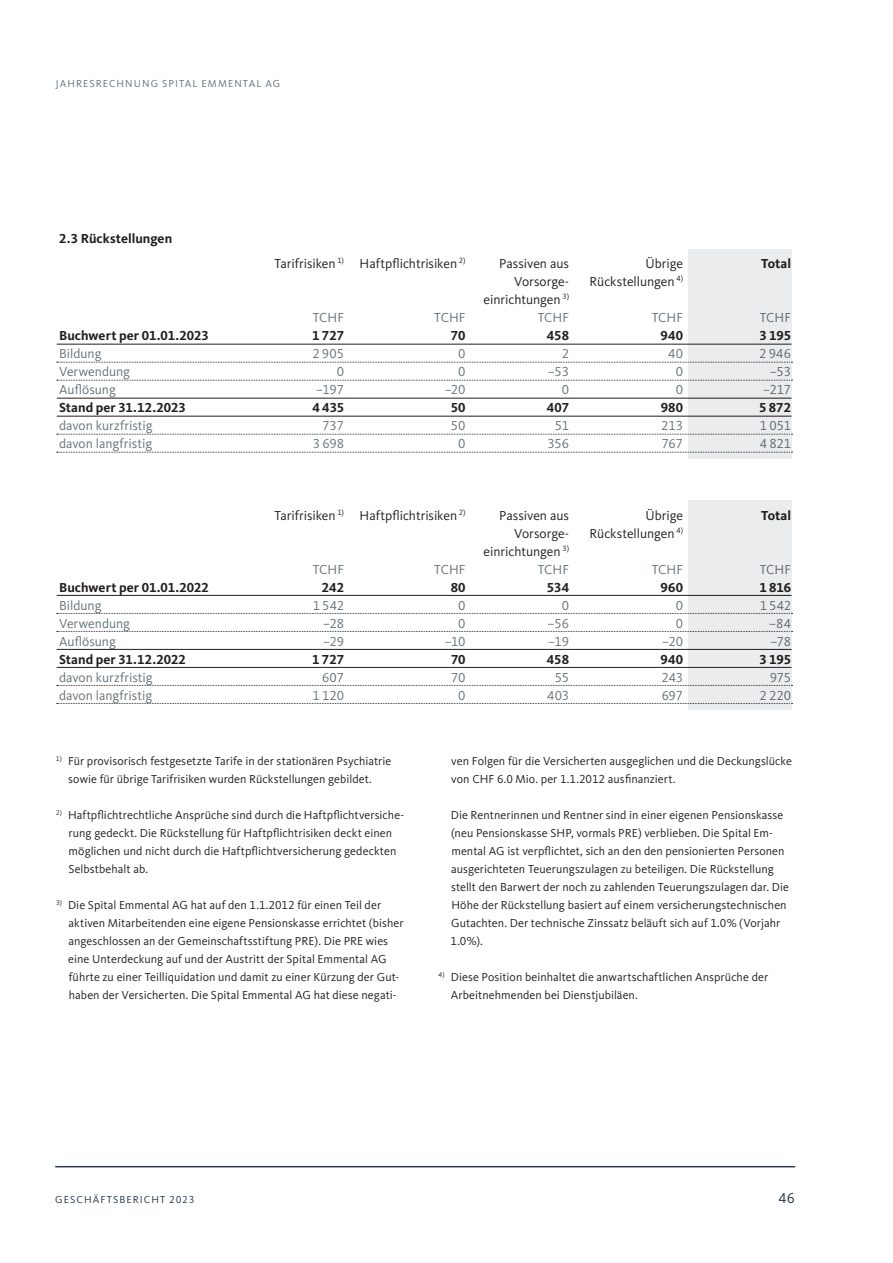
<style>
.page{position:relative;width:893px;height:1263px;background:#fff}
.page>*{position:absolute;margin:0;border:0;box-sizing:border-box;transform-origin:0 0}
.t1{font:15px "Kievit OT";color:#29364d}
.t2{font:13.5px "Kievit OT";color:#667279}
.t3{font:13.5px "Kievit OT";letter-spacing:-.005em;color:#231f20}
.t4{font:700 13.5px "Kievit OT";letter-spacing:.005em;color:#231f20}
.t5{font:12px/18px "Kievit OT";letter-spacing:.005em;color:#231f20}
.t6{font:10.5px "Kievit OT";letter-spacing:.1em;color:#667279}
.t7{font:10.5px "Kievit OT";letter-spacing:.1em;color:#29364d}
</style>
<div class="page">
<hr style="left:55px;top:1166px;width:740px;height:1px;background:#29364d">
<hr style="left:57px;top:344px;width:734px;height:1px;background:#231f20">
<hr style="left:57px;top:595px;width:734px;height:1px;background:#231f20">
<svg style="left:57px;top:362px;width:632px;height:1px"></svg>
<svg style="left:57px;top:613px;width:632px;height:1px"></svg>
<svg style="left:57px;top:380px;width:632px;height:1px"></svg>
<svg style="left:57px;top:631px;width:632px;height:1px"></svg>
<hr style="left:57px;top:398px;width:734px;height:1px;background:#231f20">
<hr style="left:57px;top:649px;width:734px;height:1px;background:#231f20">
<hr style="left:57px;top:416px;width:734px;height:1px;background:#231f20">
<hr style="left:57px;top:667px;width:734px;height:1px;background:#231f20">
<svg style="left:57px;top:434px;width:632px;height:1px"></svg>
<svg style="left:57px;top:685px;width:632px;height:1px"></svg>
<svg style="left:57px;top:452px;width:632px;height:1px"></svg>
<svg style="left:57px;top:703px;width:632px;height:1px"></svg>
<div style="left:689px;top:250px;width:103px;height:209px;background:#eaeced"></div>
<div style="left:689px;top:500px;width:103px;height:209px;background:#eaeced"></div>
<p class="t6" style="left:56px;top:78px;width:226px">JAHRESRECHNUNG SPITAL EMMENTAL AG</p>
<p class="t4" style="left:59px;top:231px;width:115px">2.3 Rückstellungen</p>
<p class="t3" style="left:274px;top:255px;width:193px">Tarifrisiken <sup>1)</sup> Haftpflichtrisiken <sup>2)</sup></p>
<p class="t3" style="left:499px;top:255px;width:71px">Passiven aus</p>
<p class="t3" style="left:645px;top:255px;width:39px">Übrige</p>
<p class="t4" style="left:761px;top:255px;width:31px">Total</p>
<p class="t3" style="left:514px;top:273px;width:56px">Vorsorge-</p>
<p class="t3" style="left:590px;top:273px;width:95px">Rückstellungen <sup>4)</sup></p>
<p class="t3" style="left:484px;top:291px;width:87px">einrichtungen <sup>3)</sup></p>
<p class="t2" style="left:313px;top:309px;width:33px">TCHF</p>
<p class="t2" style="left:434px;top:309px;width:33px">TCHF</p>
<p class="t2" style="left:538px;top:309px;width:33px">TCHF</p>
<p class="t2" style="left:652px;top:309px;width:33px">TCHF</p>
<p class="t2" style="left:760px;top:309px;width:33px">TCHF</p>
<p class="t4" style="left:59px;top:327px;width:151px">Buchwert per 01.01.2023</p>
<p class="t4" style="left:312px;top:327px;width:33px">1 727</p>
<p class="t4" style="left:451px;top:327px;width:16px">70</p>
<p class="t4" style="left:547px;top:327px;width:24px">458</p>
<p class="t4" style="left:660px;top:327px;width:24px">940</p>
<p class="t4" style="left:759px;top:327px;width:33px">3 195</p>
<p class="t2" style="left:59px;top:345px;width:44px">Bildung</p>
<p class="t2" style="left:312px;top:345px;width:33px">2 905</p>
<p class="t2" style="left:458px;top:345px;width:9px">0</p>
<p class="t2" style="left:562px;top:345px;width:9px">2</p>
<p class="t2" style="left:668px;top:345px;width:16px">40</p>
<p class="t2" style="left:759px;top:345px;width:33px">2 946</p>
<p class="t2" style="left:59px;top:363px;width:72px">Verwendung</p>
<p class="t2" style="left:337px;top:363px;width:9px">0</p>
<p class="t2" style="left:458px;top:363px;width:9px">0</p>
<p class="t2" style="left:548px;top:363px;width:23px">–53</p>
<p class="t2" style="left:676px;top:363px;width:9px">0</p>
<p class="t2" style="left:770px;top:363px;width:23px">–53</p>
<p class="t2" style="left:59px;top:381px;width:58px">Auflösung</p>
<p class="t2" style="left:316px;top:381px;width:29px">–197</p>
<p class="t2" style="left:445px;top:381px;width:22px">–20</p>
<p class="t2" style="left:562px;top:381px;width:9px">0</p>
<p class="t2" style="left:676px;top:381px;width:9px">0</p>
<p class="t2" style="left:763px;top:381px;width:29px">–217</p>
<p class="t4" style="left:59px;top:399px;width:128px">Stand per 31.12.2023</p>
<p class="t4" style="left:313px;top:399px;width:33px">4 435</p>
<p class="t4" style="left:451px;top:399px;width:16px">50</p>
<p class="t4" style="left:547px;top:399px;width:24px">407</p>
<p class="t4" style="left:661px;top:399px;width:24px">980</p>
<p class="t4" style="left:759px;top:399px;width:34px">5 872</p>
<p class="t2" style="left:59px;top:417px;width:95px">davon kurzfristig</p>
<p class="t2" style="left:322px;top:417px;width:23px">737</p>
<p class="t2" style="left:451px;top:417px;width:16px">50</p>
<p class="t2" style="left:555px;top:417px;width:16px">51</p>
<p class="t2" style="left:661px;top:417px;width:23px">213</p>
<p class="t2" style="left:760px;top:417px;width:33px">1 051</p>
<p class="t2" style="left:59px;top:435px;width:95px">davon langfristig</p>
<p class="t2" style="left:313px;top:435px;width:33px">3 698</p>
<p class="t2" style="left:458px;top:435px;width:9px">0</p>
<p class="t2" style="left:548px;top:435px;width:23px">356</p>
<p class="t2" style="left:662px;top:435px;width:23px">767</p>
<p class="t2" style="left:760px;top:435px;width:33px">4 821</p>
<p class="t3" style="left:274px;top:507px;width:193px">Tarifrisiken <sup>1)</sup> Haftpflichtrisiken <sup>2)</sup></p>
<p class="t3" style="left:499px;top:507px;width:71px">Passiven aus</p>
<p class="t3" style="left:645px;top:507px;width:39px">Übrige</p>
<p class="t4" style="left:761px;top:507px;width:31px">Total</p>
<p class="t3" style="left:514px;top:525px;width:56px">Vorsorge-</p>
<p class="t3" style="left:590px;top:525px;width:95px">Rückstellungen <sup>4)</sup></p>
<p class="t3" style="left:484px;top:543px;width:87px">einrichtungen <sup>3)</sup></p>
<p class="t2" style="left:313px;top:561px;width:33px">TCHF</p>
<p class="t2" style="left:434px;top:561px;width:33px">TCHF</p>
<p class="t2" style="left:538px;top:561px;width:33px">TCHF</p>
<p class="t2" style="left:652px;top:561px;width:33px">TCHF</p>
<p class="t2" style="left:760px;top:561px;width:33px">TCHF</p>
<p class="t4" style="left:59px;top:579px;width:151px">Buchwert per 01.01.2022</p>
<p class="t4" style="left:322px;top:579px;width:24px">242</p>
<p class="t4" style="left:451px;top:579px;width:16px">80</p>
<p class="t4" style="left:547px;top:579px;width:24px">534</p>
<p class="t4" style="left:660px;top:579px;width:24px">960</p>
<p class="t4" style="left:759px;top:579px;width:33px">1 816</p>
<p class="t2" style="left:59px;top:597px;width:44px">Bildung</p>
<p class="t2" style="left:313px;top:597px;width:33px">1 542</p>
<p class="t2" style="left:458px;top:597px;width:9px">0</p>
<p class="t2" style="left:562px;top:597px;width:9px">0</p>
<p class="t2" style="left:676px;top:597px;width:9px">0</p>
<p class="t2" style="left:760px;top:597px;width:33px">1 542</p>
<p class="t2" style="left:59px;top:615px;width:72px">Verwendung</p>
<p class="t2" style="left:323px;top:615px;width:22px">–28</p>
<p class="t2" style="left:458px;top:615px;width:9px">0</p>
<p class="t2" style="left:548px;top:615px;width:23px">–56</p>
<p class="t2" style="left:676px;top:615px;width:9px">0</p>
<p class="t2" style="left:769px;top:615px;width:24px">–84</p>
<p class="t2" style="left:59px;top:633px;width:58px">Auflösung</p>
<p class="t2" style="left:323px;top:633px;width:22px">–29</p>
<p class="t2" style="left:445px;top:633px;width:22px">–10</p>
<p class="t2" style="left:548px;top:633px;width:22px">–19</p>
<p class="t2" style="left:662px;top:633px;width:22px">–20</p>
<p class="t2" style="left:770px;top:633px;width:22px">–78</p>
<p class="t4" style="left:59px;top:651px;width:128px">Stand per 31.12.2022</p>
<p class="t4" style="left:312px;top:651px;width:33px">1 727</p>
<p class="t4" style="left:451px;top:651px;width:16px">70</p>
<p class="t4" style="left:547px;top:651px;width:24px">458</p>
<p class="t4" style="left:660px;top:651px;width:24px">940</p>
<p class="t4" style="left:760px;top:651px;width:33px">3 195</p>
<p class="t2" style="left:59px;top:669px;width:95px">davon kurzfristig</p>
<p class="t2" style="left:322px;top:669px;width:23px">607</p>
<p class="t2" style="left:451px;top:669px;width:16px">70</p>
<p class="t2" style="left:555px;top:669px;width:16px">55</p>
<p class="t2" style="left:662px;top:669px;width:23px">243</p>
<p class="t2" style="left:770px;top:669px;width:23px">975</p>
<p class="t2" style="left:59px;top:687px;width:95px">davon langfristig</p>
<p class="t2" style="left:312px;top:687px;width:33px">1 120</p>
<p class="t2" style="left:458px;top:687px;width:9px">0</p>
<p class="t2" style="left:547px;top:687px;width:23px">403</p>
<p class="t2" style="left:662px;top:687px;width:23px">697</p>
<p class="t2" style="left:760px;top:687px;width:33px">2 220</p>
<p class="t5" style="left:56px;top:752px;width:337px;text-align:center"><sup>1)</sup> Für provisorisch festgesetzte Tarife in der stationären Psychiatrie sowie für übrige Tarifrisiken wurden Rückstellungen gebildet.</p>
<p class="t5" style="left:68px;top:806px;width:337px;text-indent:-12px"><sup>2)</sup> Haftpflichtrechtliche Ansprüche sind durch die Haftpflichtversiche&shy;rung gedeckt. Die Rückstellung für Haftpflichtrisiken deckt einen möglichen und nicht durch die Haftpflichtversicherung gedeckten Selbstbehalt ab.</p>
<p class="t5" style="left:68px;top:896px;width:337px;text-indent:-12px"><sup>3)</sup> Die Spital Emmental AG hat auf den 1.1.2012 für einen Teil der aktiven Mitarbeitenden eine eigene Pensionskasse errichtet (bisher angeschlossen an der Gemeinschaftsstiftung PRE). Die PRE wies eine Unterdeckung auf und der Austritt der Spital Emmental AG führte zu einer Teilliquidation und damit zu einer Kürzung der Gut&shy;haben der Versicherten. Die Spital Emmental AG hat diese negati-</p>
<p class="t5" style="left:451px;top:752px;width:342px">ven Folgen für die Versicherten ausgeglichen und die Deckungslücke von CHF 6.0 Mio. per 1.1.2012 ausfinanziert.</p>
<p class="t5" style="left:451px;top:806px;width:340px">Die Rentnerinnen und Rentner sind in einer eigenen Pensionskasse (neu Pensionskasse SHP, vormals PRE) verblieben. Die Spital Em&shy;mental AG ist verpflichtet, sich an den den pensionierten Personen ausgerichteten Teuerungszulagen zu beteiligen. Die Rückstellung stellt den Barwert der noch zu zahlenden Teuerungszulagen dar. Die Höhe der Rückstellung basiert auf einem versicherungstechnischen Gutachten. Der technische Zinssatz beläuft sich auf 1.0% (Vorjahr 1.0%).</p>
<p class="t5" style="left:451px;top:968px;width:319px;text-indent:-12px"><sup>4)</sup> Diese Position beinhaltet die anwartschaftlichen Ansprüche der<br>Arbeitnehmenden bei Dienstjubiläen.</p>
<p class="t7" style="left:55px;top:1194px;width:141px">GESCHÄFTSBERICHT 2023</p>
<p class="t1" style="left:778px;top:1189px;width:18px">46</p>
</div>
